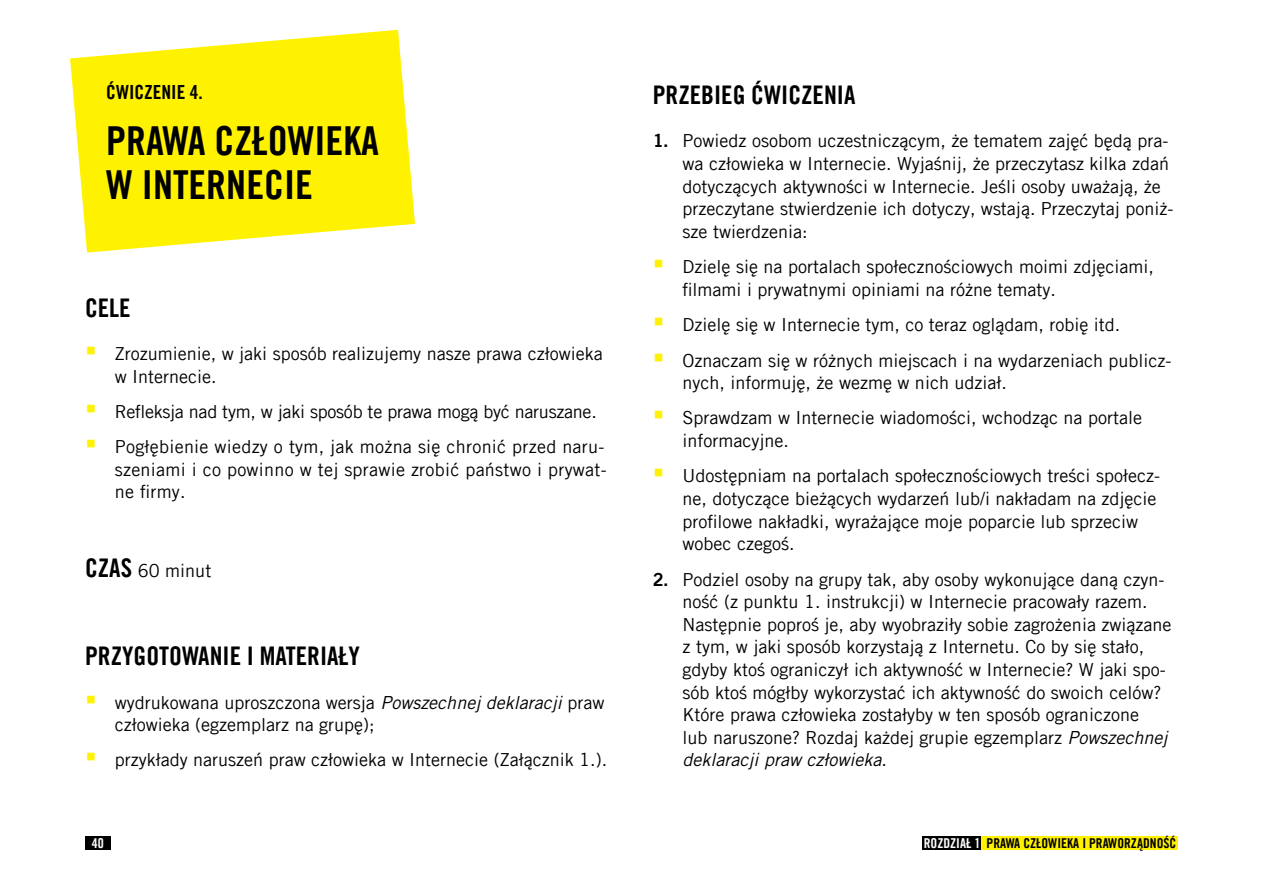
<style>
.page{position:relative;width:1263px;height:893px;background:#fff}
.page>*{position:absolute;margin:0;border:0;box-sizing:border-box;transform-origin:0 0}
.t1{font:40.05px/43.5px "Amnesty Trade Gothic Bd Cn 20";color:#000}
.t2{font:25.65px "Amnesty Trade Gothic Bd Cn 20";color:#000}
.t3{font:19.5px "Amnesty Trade Gothic Bd Cn 20";color:#000}
.t4{font:18px/22.6px "Amnesty Trade Gothic";color:#000}
.t5{font:13.65px "Amnesty Trade Gothic Bd Cn 20";color:#000}
.t6{font:13.65px "Amnesty Trade Gothic Bd Cn 20";color:#fff}
.s1{font-family:"Amnesty Trade Gothic Bd Cn 20";font-size:25.65px}
.s2{font-style:italic}
.s3{font-family:"Amnesty Trade Gothic Bd 2"}
.s4{color:#fff}
</style>
<div class="page">
<svg style="left:70px;top:30px;width:345px;height:223px;fill:#fff200"></svg>
<div style="left:85px;top:836px;width:25px;height:13px;background:#000"></div>
<div style="left:922px;top:836px;width:60px;height:13px;background:#000"></div>
<div style="left:982px;top:836px;width:196px;height:13px;background:#fff200"></div>
<p class="t3" style="left:106px;top:80px;width:98px">ĆWICZENIE 4.</p>
<h1 class="t1" style="left:106px;top:119px;width:274px">PRAWA CZŁOWIEKA<br>W INTERNECIE</h1>
<h2 class="t2" style="left:85px;top:292px;width:47px">CELE</h2>
<p class="t4" style="left:115px;top:342px;width:489px">Zrozumienie, w jaki sposób realizujemy nasze prawa człowieka w Internecie.</p>
<p class="t4" style="left:115px;top:394px;width:491px;line-height:35.2px">Refleksja nad tym, w jaki sposób te prawa mogą być naruszane.<br>Pogłębienie wiedzy o tym, jak można się chronić przed naru-</p>
<p class="t4" style="left:115px;top:458px;width:493px">szeniami i co powinno w tej sprawie zrobić państwo i prywat&shy;ne firmy.</p>
<p class="t4" style="left:85px;top:559px;width:128px"><span class="s1">CZAS</span> 60 minut</p>
<h2 class="t2" style="left:85px;top:640px;width:276px">PRZYGOTOWANIE I MATERIAŁY</h2>
<p class="t4" style="left:115px;top:691px;width:491px">wydrukowana uproszczona wersja <span class="s2">Powszechnej deklaracji</span> praw człowieka (egzemplarz na grupę);</p>
<p class="t4" style="left:115px;top:748px;width:494px">przykłady naruszeń praw człowieka w Internecie (Załącznik 1.).</p>
<h2 class="t2" style="left:653px;top:79px;width:204px">PRZEBIEG ĆWICZENIA</h2>
<p class="t4" style="left:682px;top:129px;width:492px;text-indent:-30px"><span class="s3">1.</span> Powiedz osobom uczestniczącym, że tematem zajęć będą pra&shy;wa człowieka w Internecie. Wyjaśnij, że przeczytasz kilka zdań dotyczących aktywności w Internecie. Jeśli osoby uważają, że przeczytane stwierdzenie ich dotyczy, wstają. Przeczytaj poniż&shy;sze twierdzenia:</p>
<p class="t4" style="left:682px;top:255px;width:473px">Dzielę się na portalach społecznościowych moimi zdjęciami, filmami i prywatnymi opiniami na różne tematy.</p>
<p class="t4" style="left:682px;top:307px;width:490px;line-height:35.4px">Dzielę się w Internecie tym, co teraz oglądam, robię itd.<br>Oznaczam się w różnych miejscach i na wydarzeniach publicz-</p>
<p class="t4" style="left:682px;top:365px;width:461px;line-height:35.4px">nych, informuję, że wezmę w nich udział.<br>Sprawdzam w Internecie wiadomości, wchodząc na portale</p>
<p class="t4" style="left:682px;top:423px;width:479px;line-height:35.4px">informacyjne.<br>Udostępniam na portalach społecznościowych treści społecz-</p>
<p class="t4" style="left:682px;top:487px;width:475px">ne, dotyczące bieżących wydarzeń lub/i nakładam na zdjęcie profilowe nakładki, wyrażające moje poparcie lub sprzeciw wobec czegoś.</p>
<p class="t4" style="left:682px;top:568px;width:490px;text-indent:-30px"><span class="s3">2.</span> Podziel osoby na grupy tak, aby osoby wykonujące daną czyn&shy;ność (z punktu 1. instrukcji) w Internecie pracowały razem.<br>Następnie poproś je, aby wyobraziły sobie zagrożenia związane z tym, w jaki sposób korzystają z Internetu. Co by się stało, gdyby ktoś ograniczył ich aktywność w Internecie? W jaki spo&shy;sób ktoś mógłby wykorzystać ich aktywność do swoich celów?<br>Które prawa człowieka zostałyby w ten sposób ograniczone<br>lub naruszone? Rozdaj każdej grupie egzemplarz <span class="s2">Powszechnej deklaracji praw człowieka</span>.</p>
<p class="t6" style="left:92px;top:834px;width:14px">40</p>
<p class="t5" style="left:924px;top:834px;width:254px"><span class="s4">ROZDZIAŁ 1</span> PRAWA CZŁOWIEKA I PRAWORZĄDNOŚĆ</p>
</div>
